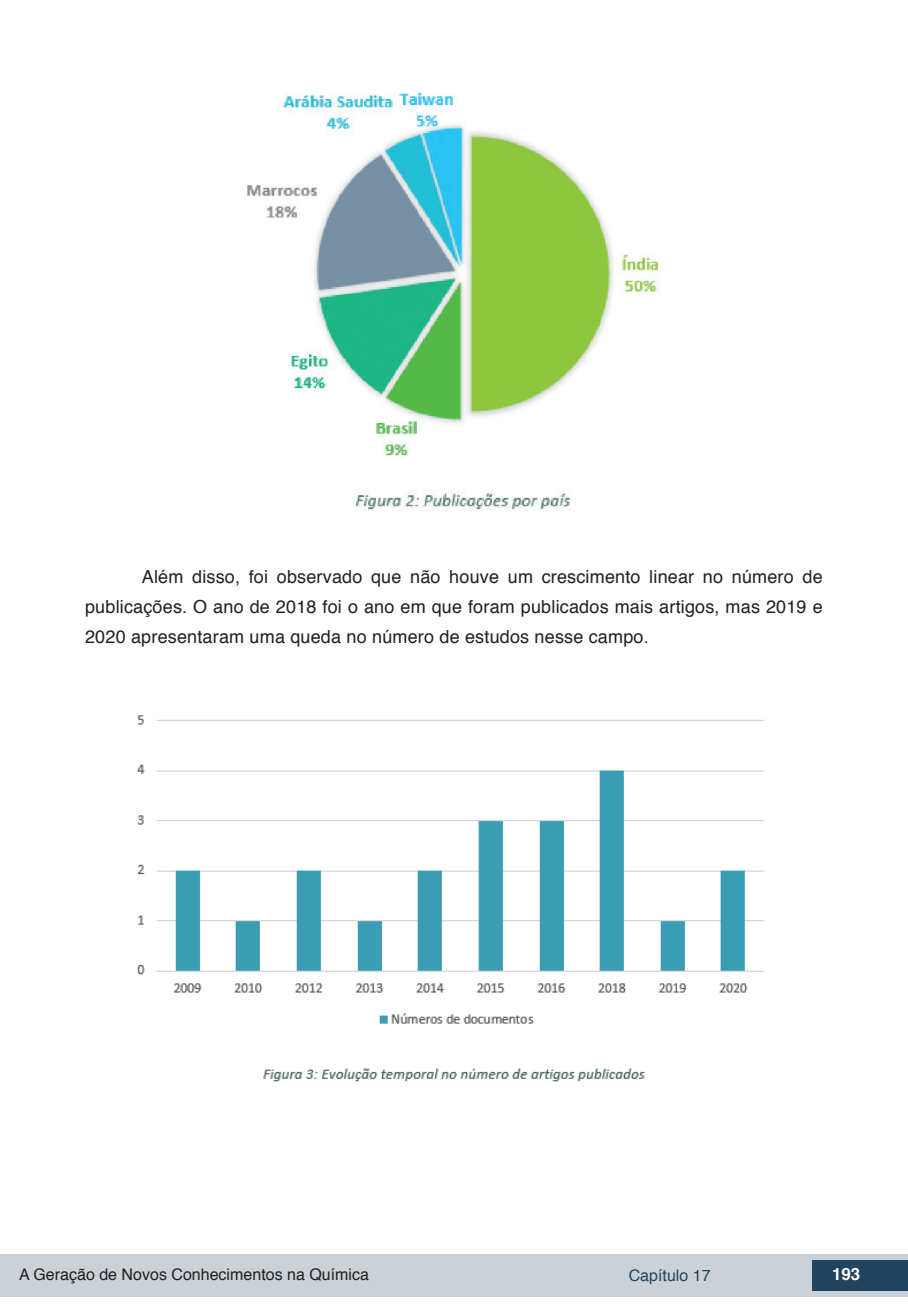
<style>
.page{position:relative;width:908px;height:1304px;background:#fff}
.page>*{position:absolute;margin:0;border:0;box-sizing:border-box;transform-origin:0 0}
.t1{font:18px/30px "Helvetica";letter-spacing:.01em;color:#231f20;text-align:justify}
.t2{font:700 16.8px "Helvetica";color:#fff}
.t3{font:16px "Helvetica";color:#231f20}
.t4{font:16px "Helvetica";color:#23445f}
</style>
<div class="page">
<div style="left:0;top:1254px;width:906px;height:43px;background:#cad2d7"></div>
<div style="left:812px;top:1261px;width:95px;height:30px;background:#23445f"></div>
<img style="left:247px;top:92px;width:413px;height:419px">
<img style="left:136px;top:715px;width:629px;height:367px">
<p class="t1" style="left:85px;top:562px;width:738px;text-indent:57px">Além disso, foi observado que não houve um crescimento linear no número de publicações. O ano de 2018 foi o ano em que foram publicados mais artigos, mas 2019 e 2020 apresentaram uma queda no número de estudos nesse campo.</p>
<p class="t3" style="left:19px;top:1262px;width:351px">A Geração de Novos Conhecimentos na Química</p>
<p class="t4" style="left:628px;top:1263px;width:83px">Capítulo 17</p>
<p class="t2" style="left:831px;top:1261px;width:30px">193</p>
</div>
